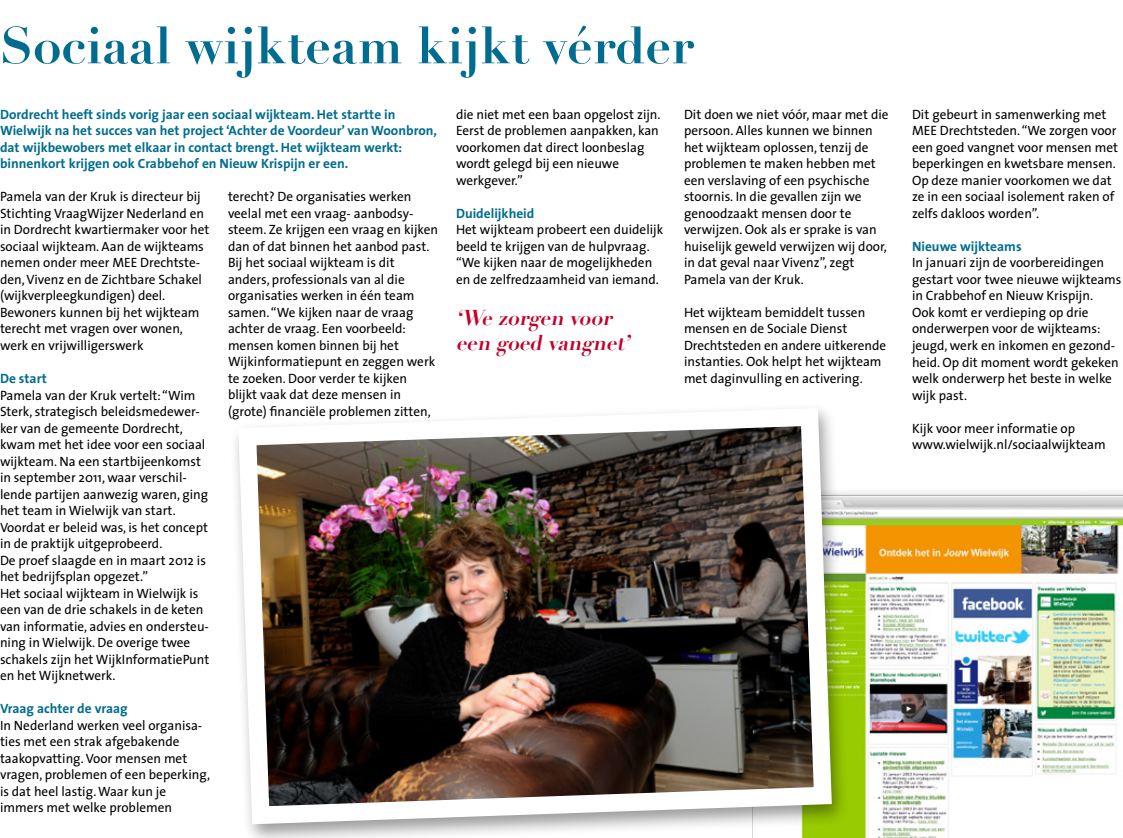
<style>
.page{position:relative;width:1123px;height:838px;background:#fff}
.page>*{position:absolute;margin:0;border:0;box-sizing:border-box;transform-origin:0 0}
.t1{font:700 51px "Didot";color:#006d90}
.t2{font:italic 700 21px/25.2px "Didot";color:#c1002b}
.t3{font:13.5px/16.5px "The Sans";color:#000}
.t4{font:700 13.5px/16.5px "The Sans";color:#006d90}
</style>
<div class="page">
<img style="left:850px;top:492px;width:272px;height:346px">
<div style="left:229px;top:403px;width:621px;height:435px;background:#000;opacity:.4"></div>
<img style="left:229px;top:403px;width:612px;height:430px">
<h1 class="t1" style="left:0;top:14px;width:695px">Sociaal wijkteam kijkt vérder</h1>
<p class="t4" style="left:0;top:106px;width:438px">Dordrecht heeft sinds vorig jaar een sociaal wijkteam. Het startte in Wielwijk na het succes van het project ‘Achter de Voordeur’ van Woonbron, dat wijkbewobers met elkaar in contact brengt. Het wijkteam werkt: binnenkort krijgen ook Crabbehof en Nieuw Krispijn er een.</p>
<p class="t3" style="left:0;top:188px;width:211px">Pamela van der Kruk is directeur bij Stichting VraagWijzer Nederland en in Dordrecht kwartiermaker voor het sociaal wijkteam. Aan de wijkteams nemen onder meer MEE Drechtste&shy;den, Vivenz en de Zichtbare Schakel (wijkverpleegkundigen) deel.<br>Bewoners kunnen bij het wijkteam terecht met vragen over wonen, werk en vrijwilligerswerk</p>
<p class="t4" style="left:0;top:370px;width:48px">De start</p>
<p class="t3" style="left:0;top:386px;width:211px">Pamela van der Kruk vertelt: “Wim Sterk, strategisch beleidsmedewer&shy;ker van de gemeente Dordrecht, kwam met het idee voor een sociaal wijkteam. Na een startbijeenkomst in september 2011, waar verschil&shy;lende partijen aanwezig waren, ging het team in Wielwijk van start.<br>Voordat er beleid was, is het concept in de praktijk uitgeprobeerd.<br>De proef slaagde en in maart 2012 is het bedrijfsplan opgezet.”<br>Het sociaal wijkteam in Wielwijk is een van de drie schakels in de keten van informatie, advies en ondersteu&shy;ning in Wielwijk. De overige twee schakels zijn het WijkInformatiePunt en het Wijknetwerk.</p>
<p class="t4" style="left:0;top:700px;width:129px">Vraag achter de vraag</p>
<p class="t3" style="left:0;top:716px;width:212px">In Nederland werken veel organisa&shy;ties met een strak afgebakende taakopvatting. Voor mensen met vragen, problemen of een beperking, is dat heel lastig. Waar kun je immers met welke problemen</p>
<p class="t3" style="left:228px;top:188px;width:212px">terecht? De organisaties werken veelal met een vraag- aanbodsy&shy;steem. Ze krijgen een vraag en kijken dan of dat binnen het aanbod past.<br>Bij het sociaal wijkteam is dit anders, professionals van al die organisaties werken in één team samen. “We kijken naar de vraag achter de vraag. Een voorbeeld: mensen komen binnen bij het<br>Wijkinformatiepunt en zeggen werk te zoeken. Door verder te kijken blijkt vaak dat deze mensen in (grote) financiële problemen zitten,</p>
<p class="t3" style="left:456px;top:106px;width:206px">die niet met een baan opgelost zijn.<br>Eerst de problemen aanpakken, kan voorkomen dat direct loonbeslag wordt gelegd bij een nieuwe werkgever.”</p>
<p class="t4" style="left:456px;top:205px;width:80px">Duidelijkheid</p>
<p class="t3" style="left:456px;top:221px;width:209px">Het wijkteam probeert een duidelijk beeld te krijgen van de hulpvraag. “We kijken naar de mogelijkheden en de zelfredzaamheid van iemand.</p>
<h2 class="t2" style="left:456px;top:305px;width:180px">‘We zorgen voor een goed vangnet’</h2>
<p class="t3" style="left:684px;top:106px;width:206px">Dit doen we niet vóór, maar met die persoon. Alles kunnen we binnen het wijkteam oplossen, tenzij de problemen te maken hebben met een verslaving of een psychische stoornis. In die gevallen zijn we genoodzaakt mensen door te verwijzen. Ook als er sprake is van huiselijk geweld verwijzen wij door, in dat geval naar Vivenz”, zegt<br>Pamela van der Kruk.</p>
<p class="t3" style="left:684px;top:304px;width:204px">Het wijkteam bemiddelt tussen mensen en de Sociale Dienst<br>Drechtsteden en andere uitkerende instanties. Ook helpt het wijkteam met daginvulling en activering.</p>
<p class="t3" style="left:912px;top:106px;width:207px">Dit gebeurt in samenwerking met<br>MEE Drechtsteden. “We zorgen voor een goed vangnet voor mensen met beperkingen en kwetsbare mensen.<br>Op deze manier voorkomen we dat ze in een sociaal isolement raken of zelfs dakloos worden”.</p>
<p class="t4" style="left:912px;top:238px;width:111px">Nieuwe wijkteams</p>
<p class="t3" style="left:912px;top:254px;width:211px">In januari zijn de voorbereidingen gestart voor twee nieuwe wijkteams in Crabbehof en Nieuw Krispijn.<br>Ook komt er verdieping op drie onderwerpen voor de wijkteams: jeugd, werk en inkomen en gezond&shy;heid. Op dit moment wordt gekeken welk onderwerp het beste in welke wijk past.</p>
<p class="t3" style="left:912px;top:419px;width:195px">Kijk voor meer informatie op www.wielwijk.nl/sociaalwijkteam</p>
</div>
